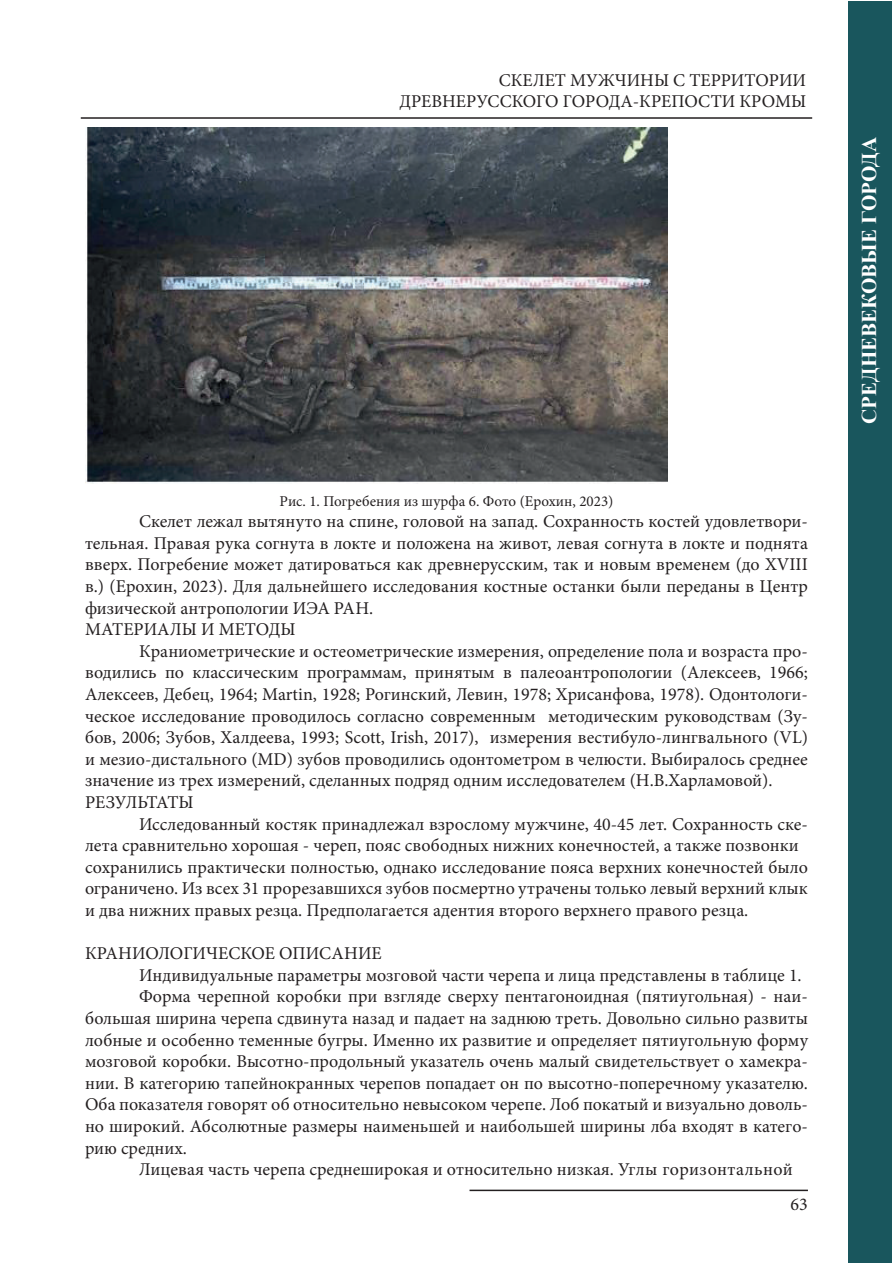
<style>
.page{position:relative;width:893px;height:1263px;background:#fff}
.page>*{position:absolute;margin:0;border:0;box-sizing:border-box;transform-origin:0 0}
.t1{font:700 21px "Times New Roman";color:#fff}
.t2{font:18px/21.6px "Minion Pro";color:#231f20}
.t3{font:15px "Minion Pro";color:#231f20}
</style>
<div class="page">
<hr style="left:81px;top:117px;width:731px;height:2px;background:#231f20">
<img style="left:85px;top:128px;width:583px;height:355px">
<hr style="left:469px;top:1189px;width:339px;height:2px;background:#231f20">
<div style="left:848px;top:1px;width:44px;height:1261px;background:#19565d"></div>
<p class="t2" style="left:399px;top:69px;width:408px;text-align:right">СКЕЛЕТ МУЖЧИНЫ С ТЕРРИТОРИИ<br>ДРЕВНЕРУССКОГО ГОРОДА-КРЕПОСТИ КРОМЫ</p>
<p class="t3" style="left:280px;top:491px;width:335px">Рис. 1. Погребения из шурфа 6. Фото (Ерохин, 2023)</p>
<p class="t2" style="left:85px;top:511px;width:724px;text-indent:54px">Скелет лежал вытянуто на спине, головой на запад. Сохранность костей удовлетвори&shy;тельная. Правая рука согнута в локте и положена на живот, левая согнута в локте и поднята вверх. Погребение может датироваться как древнерусским, так и новым временем (до XVIII в.) (Ерохин, 2023). Для дальнейшего исследования костные останки были переданы в Центр физической антропологии ИЭА РАН.<br>МАТЕРИАЛЫ И МЕТОДЫ</p>
<p class="t2" style="left:85px;top:640px;width:724px;text-indent:54px">Краниометрические и остеометрические измерения, определение пола и возраста про&shy;водились по классическим программам, принятым в палеоантропологии (Алексеев, 1966; Алексеев, Дебец, 1964; Martin, 1928; Рогинский, Левин, 1978; Хрисанфова, 1978). Одонтологи&shy;ческое исследование проводилось согласно современным методическим руководствам (Зу&shy;бов, 2006; Зубов, Халдеева, 1993; Scott, Irish, 2017), измерения вестибуло-лингвального (VL) и мезио-дистального (MD) зубов проводились одонтометром в челюсти. Выбиралось среднее значение из трех измерений, сделанных подряд одним исследователем (Н.В.Харламовой).<br>РЕЗУЛЬТАТЫ</p>
<p class="t2" style="left:85px;top:813px;width:724px;text-indent:54px">Исследованный костяк принадлежал взрослому мужчине, 40-45 лет. Сохранность ске&shy;лета сравнительно хорошая - череп, пояс свободных нижних конечностей, а также позвонки сохранились практически полностью, однако исследование пояса верхних конечностей было ограничено. Из всех 31 прорезавшихся зубов посмертно утрачены только левый верхний клык и два нижних правых резца. Предполагается адентия второго верхнего правого резца.</p>
<p class="t2" style="left:85px;top:943px;width:298px">КРАНИОЛОГИЧЕСКОЕ ОПИСАНИЕ</p>
<p class="t2" style="left:139px;top:964px;width:664px">Индивидуальные параметры мозговой части черепа и лица представлены в таблице 1.</p>
<p class="t2" style="left:139px;top:986px;width:670px">Форма черепной коробки при взгляде сверху пентагоноидная (пятиугольная) - наи-</p>
<p class="t2" style="left:85px;top:1007px;width:724px">большая ширина черепа сдвинута назад и падает на заднюю треть. Довольно сильно развиты</p>
<p class="t2" style="left:85px;top:1029px;width:724px">лобные и особенно теменные бугры. Именно их развитие и определяет пятиугольную форму</p>
<p class="t2" style="left:85px;top:1051px;width:724px">мозговой коробки. Высотно-продольный указатель очень малый свидетельствует о хамекра-</p>
<p class="t2" style="left:85px;top:1072px;width:724px">нии. В категорию тапейнокранных черепов попадает он по высотно-поперечному указателю.</p>
<p class="t2" style="left:85px;top:1094px;width:724px">Оба показателя говорят об относительно невысоком черепе. Лоб покатый и визуально доволь-</p>
<p class="t2" style="left:85px;top:1115px;width:724px">но широкий. Абсолютные размеры наименьшей и наибольшей ширины лба входят в катего-</p>
<p class="t2" style="left:85px;top:1137px;width:104px">рию средних.</p>
<p class="t2" style="left:139px;top:1159px;width:655px">Лицевая часть черепа среднеширокая и относительно низкая. Углы горизонтальной</p>
<p class="t2" style="left:791px;top:1194px;width:19px">63</p>
<p class="t1" style="left:854px;top:424px;width:288px;rotate:-90deg">СРЕДНЕВЕКОВЫЕ ГОРОДА</p>
</div>
